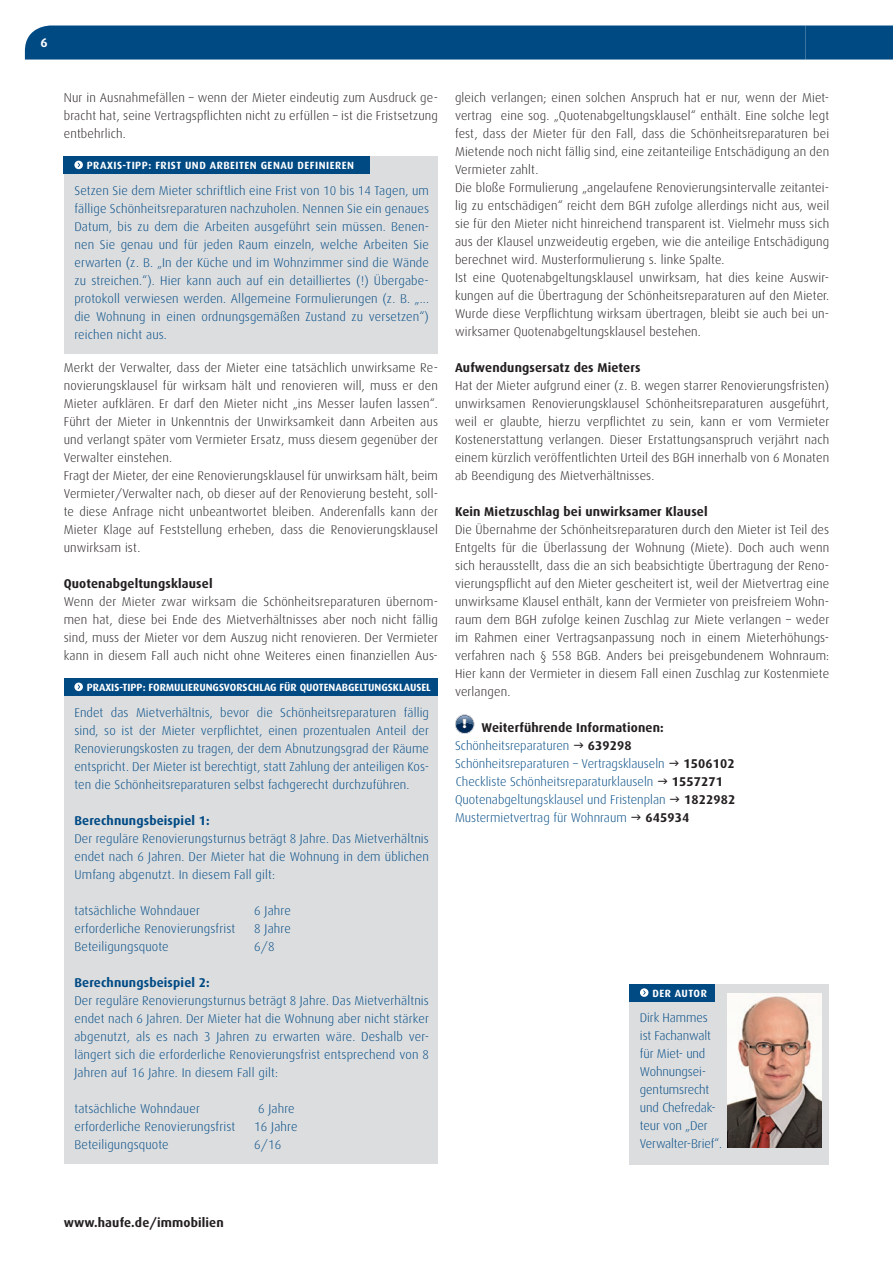
<style>
.page{position:relative;width:893px;height:1263px;background:#fff}
.page>*{position:absolute;margin:0;border:0;box-sizing:border-box;transform-origin:0 0}
.t1{font:300 12.75px/18px "Dax";letter-spacing:.01em;color:#231f20;text-align:justify}
.t2{font:300 12.75px/18px "Dax";letter-spacing:.005em;color:#004a84;text-align:justify}
.t3{font:700 12.75px/18px "Dax";letter-spacing:.01em;color:#231f20}
.t4{font:700 12.75px "Dax";letter-spacing:.01em;color:#004a84}
.t5{font:700 12.75px "Dax";color:#fff}
.t6{font:700 10.5px "Dax";color:#fff}
.t7{font:700 10.5px "Dax";letter-spacing:.05em;color:#fff}
.s1{font-weight:300;color:#004a84}
</style>
<div class="page">
<div style="left:25px;top:26px;width:868px;height:34px;background:#004a84"></div>
<svg style="left:455px;top:716px;width:19px;height:16px"></svg>
<div style="left:455px;top:715px;width:19px;height:18px;border:1px solid #002853;border-radius:50%"></div>
<div style="left:455px;top:714px;width:19px;height:20px;border:1px solid #dcdddf;border-radius:50%"></div>
<div style="left:629px;top:984px;width:200px;height:180px;background:#dcdddf"></div>
<div style="left:629px;top:984px;width:85px;height:17px;background:#004a84"></div>
<svg style="left:640px;top:988px;width:8px;height:9px"></svg>
<img style="left:728px;top:993px;width:93px;height:155px">
<div style="left:64px;top:156px;width:373px;height:198px;background:#dcdddf"></div>
<div style="left:64px;top:156px;width:306px;height:17px;background:#004a84"></div>
<svg style="left:74px;top:161px;width:9px;height:8px"></svg>
<div style="left:64px;top:678px;width:373px;height:486px;background:#dcdddf"></div>
<div style="left:64px;top:678px;width:373px;height:17px;background:#004a84"></div>
<svg style="left:74px;top:683px;width:9px;height:8px"></svg>
<p class="t5" style="left:40px;top:35px;width:9px">6</p>
<p class="t1" style="left:64px;top:89px;width:376px">Nur in Ausnahmefällen – wenn der Mieter eindeutig zum Ausdruck ge&shy;bracht hat, seine Vertragspflichten nicht zu erfüllen – ist die Fristsetzung entbehrlich.</p>
<p class="t7" style="left:87px;top:159px;width:269px">PRAXIS-TIPP: FRIST UND ARBEITEN GENAU DEFINIEREN</p>
<p class="t2" style="left:74px;top:181px;width:356px">Setzen Sie dem Mieter schriftlich eine Frist von 10 bis 14 Tagen, um fällige Schönheitsreparaturen nachzuholen. Nennen Sie ein genaues Datum, bis zu dem die Arbeiten ausgeführt sein müssen. Benen&shy;nen Sie genau und für jeden Raum einzeln, welche Arbeiten Sie erwarten (z. B. „In der Küche und im Wohnzimmer sind die Wände zu streichen.“). Hier kann auch auf ein detailliertes (!) Übergabe&shy;protokoll verwiesen werden. Allgemeine Formulierungen (z. B. „... die Wohnung in einen ordnungsgemäßen Zustand zu versetzen“) reichen nicht aus.</p>
<p class="t1" style="left:64px;top:359px;width:376px;text-align:left">Merkt der Verwalter, dass der Mieter eine tatsächlich unwirksame Re&shy;novierungsklausel für wirksam hält und renovieren will, muss er den Mieter aufklären. Er darf den Mieter nicht „ins Messer laufen lassen“.<br>Führt der Mieter in Unkenntnis der Unwirksamkeit dann Arbeiten aus und verlangt später vom Vermieter Ersatz, muss diesem gegenüber der Verwalter einstehen.<br>Fragt der Mieter, der eine Renovierungsklausel für unwirksam hält, beim Vermieter/Verwalter nach, ob dieser auf der Renovierung besteht, soll&shy;te diese Anfrage nicht unbeantwortet bleiben. Anderenfalls kann der Mieter Klage auf Feststellung erheben, dass die Renovierungsklausel unwirksam ist.</p>
<p class="t3" style="left:64px;top:575px;width:150px">Quotenabgeltungsklausel</p>
<p class="t1" style="left:64px;top:593px;width:376px">Wenn der Mieter zwar wirksam die Schönheitsreparaturen übernom&shy;men hat, diese bei Ende des Mietverhältnisses aber noch nicht fällig sind, muss der Mieter vor dem Auszug nicht renovieren. Der Vermieter kann in diesem Fall auch nicht ohne Weiteres einen finanziellen Aus-</p>
<p class="t6" style="left:87px;top:681px;width:346px">PRAXIS-TIPP: FORMULIERUNGSVORSCHLAG FÜR QUOTENABGELTUNGSKLAUSEL</p>
<p class="t2" style="left:74px;top:703px;width:356px">Endet das Mietverhältnis, bevor die Schönheitsreparaturen fällig sind, so ist der Mieter verpflichtet, einen prozentualen Anteil der Renovierungskosten zu tragen, der dem Abnutzungsgrad der Räume entspricht. Der Mieter ist berechtigt, statt Zahlung der anteiligen Kos&shy;ten die Schönheitsreparaturen selbst fachgerecht durchzuführen.</p>
<p class="t4" style="left:74px;top:813px;width:137px">Berechnungsbeispiel 1:</p>
<p class="t2" style="left:74px;top:829px;width:356px">Der reguläre Renovierungsturnus beträgt 8 Jahre. Das Mietverhältnis endet nach 6 Jahren. Der Mieter hat die Wohnung in dem üblichen Umfang abgenutzt. In diesem Fall gilt:</p>
<p class="t2" style="left:74px;top:901px;width:127px">tatsächliche Wohndauer</p>
<p class="t2" style="left:254px;top:901px;width:38px">6 Jahre</p>
<p class="t2" style="left:74px;top:919px;width:162px">erforderliche Renovierungsfrist</p>
<p class="t2" style="left:254px;top:919px;width:38px">8 Jahre</p>
<p class="t2" style="left:74px;top:937px;width:96px">Beteiligungsquote</p>
<p class="t2" style="left:254px;top:937px;width:22px">6/8</p>
<p class="t4" style="left:74px;top:975px;width:137px">Berechnungsbeispiel 2:</p>
<p class="t2" style="left:74px;top:991px;width:356px">Der reguläre Renovierungsturnus beträgt 8 Jahre. Das Mietverhältnis endet nach 6 Jahren. Der Mieter hat die Wohnung aber nicht stärker abgenutzt, als es nach 3 Jahren zu erwarten wäre. Deshalb ver&shy;längert sich die erforderliche Renovierungsfrist entsprechend von 8<br>Jahren auf 16 Jahre. In diesem Fall gilt:</p>
<p class="t2" style="left:74px;top:1099px;width:127px">tatsächliche Wohndauer</p>
<p class="t2" style="left:258px;top:1099px;width:38px">6 Jahre</p>
<p class="t2" style="left:74px;top:1117px;width:162px">erforderliche Renovierungsfrist</p>
<p class="t2" style="left:254px;top:1117px;width:45px">16 Jahre</p>
<p class="t2" style="left:74px;top:1135px;width:96px">Beteiligungsquote</p>
<p class="t2" style="left:254px;top:1135px;width:28px">6/16</p>
<p class="t1" style="left:455px;top:89px;width:376px;text-align:left">gleich verlangen; einen solchen Anspruch hat er nur, wenn der Miet&shy;vertrag eine sog. „Quotenabgeltungsklausel“ enthält. Eine solche legt fest, dass der Mieter für den Fall, dass die Schönheitsreparaturen bei Mietende noch nicht fällig sind, eine zeitanteilige Entschädigung an den Vermieter zahlt.<br>Die bloße Formulierung „angelaufene Renovierungsintervalle zeitantei&shy;lig zu entschädigen“ reicht dem BGH zufolge allerdings nicht aus, weil sie für den Mieter nicht hinreichend transparent ist. Vielmehr muss sich aus der Klausel unzweideutig ergeben, wie die anteilige Entschädigung berechnet wird. Musterformulierung s. linke Spalte.<br>Ist eine Quotenabgeltungsklausel unwirksam, hat dies keine Auswir&shy;kungen auf die Übertragung der Schönheitsreparaturen auf den Mieter.<br>Wurde diese Verpflichtung wirksam übertragen, bleibt sie auch bei un&shy;wirksamer Quotenabgeltungsklausel bestehen.</p>
<p class="t3" style="left:455px;top:359px;width:187px">Aufwendungsersatz des Mieters</p>
<p class="t1" style="left:455px;top:377px;width:376px">Hat der Mieter aufgrund einer (z. B. wegen starrer Renovierungsfristen) unwirksamen Renovierungsklausel Schönheitsreparaturen ausgeführt, weil er glaubte, hierzu verpflichtet zu sein, kann er vom Vermieter Kostenerstattung verlangen. Dieser Erstattungsanspruch verjährt nach einem kürzlich veröffentlichten Urteil des BGH innerhalb von 6 Monaten ab Beendigung des Mietverhältnisses.</p>
<p class="t3" style="left:455px;top:503px;width:254px">Kein Mietzuschlag bei unwirksamer Klausel</p>
<p class="t1" style="left:455px;top:521px;width:376px">Die Übernahme der Schönheitsreparaturen durch den Mieter ist Teil des Entgelts für die Überlassung der Wohnung (Miete). Doch auch wenn sich herausstellt, dass die an sich beabsichtigte Übertragung der Reno&shy;vierungspflicht auf den Mieter gescheitert ist, weil der Mietvertrag eine unwirksame Klausel enthält, kann der Vermieter von preisfreiem Wohn&shy;raum dem BGH zufolge keinen Zuschlag zur Miete verlangen – weder im Rahmen einer Vertragsanpassung noch in einem Mieterhöhungs&shy;verfahren nach § 558 BGB. Anders bei preisgebundenem Wohnraum:<br>Hier kann der Vermieter in diesem Fall einen Zuschlag zur Kostenmiete verlangen.</p>
<p class="t3" style="left:455px;top:719px;width:210px;text-indent:7px"><sup>!</sup> Weiterführende Informationen:<br><span class="s1">Schönheitsreparaturen</span></p>
<p class="t3" style="left:588px;top:737px;width:45px">639298</p>
<p class="t2" style="left:455px;top:755px;width:211px">Schönheitsreparaturen – Vertragsklauseln</p>
<p class="t3" style="left:683px;top:755px;width:53px">1506102</p>
<p class="t2" style="left:456px;top:773px;width:199px">Checkliste Schönheitsreparaturklauseln</p>
<p class="t3" style="left:672px;top:773px;width:53px">1557271</p>
<p class="t2" style="left:455px;top:791px;width:212px">Quotenabgeltungsklausel und Fristenplan</p>
<p class="t3" style="left:684px;top:791px;width:53px">1822982</p>
<p class="t2" style="left:455px;top:809px;width:173px">Mustermietvertrag für Wohnraum</p>
<p class="t3" style="left:645px;top:809px;width:45px">645934</p>
<p class="t7" style="left:652px;top:987px;width:56px">DER AUTOR</p>
<p class="t2" style="left:640px;top:1009px;width:84px;text-align:left">Dirk Hammes ist Fachanwalt für Miet- und<br>Wohnungsei&shy;gentumsrecht und Chefredak&shy;teur von „Der<br>Verwalter-Brief“.</p>
<p class="t3" style="left:64px;top:1214px;width:162px">www.haufe.de/immobilien</p>
</div>
